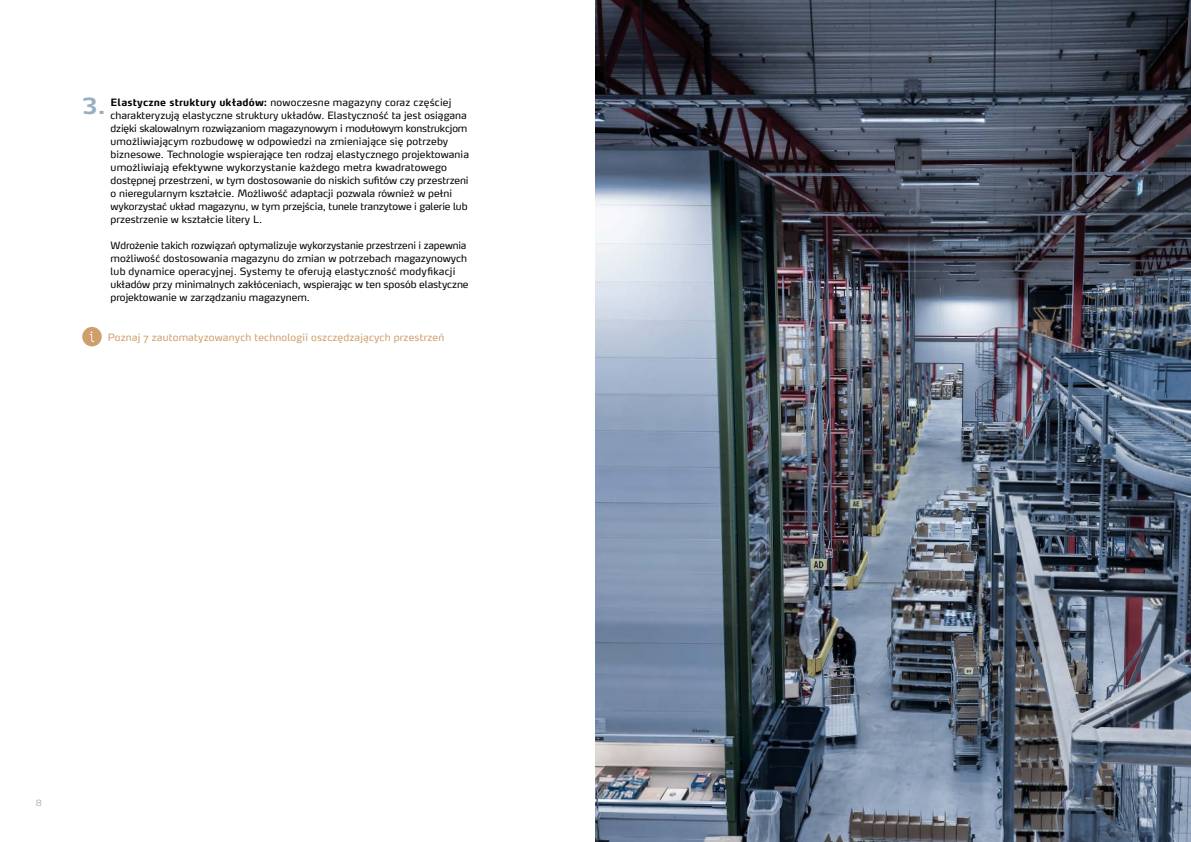
<style>
.page{position:relative;width:1191px;height:842px;background:#fff}
.page>*{position:absolute;margin:0;border:0;box-sizing:border-box;transform-origin:0 0}
.t1{font:10px/13px "Max Pro";color:#000}
.t2{font:10px "Max Pro";letter-spacing:.015em;color:#ce9f6b}
.t3{font:300 8.5px "Max Pro";color:#a8aca9}
.s1{font-weight:700;font-size:22px;color:#96aec2}
.s2{font-weight:700}
</style>
<div class="page">
<div style="left:82px;top:327px;width:20px;height:19px;background:#ce9f6b;border-radius:50%"></div>
<svg style="left:90px;top:331px;width:4px;height:11px"></svg>
<img style="left:596px;top:0;width:595px;height:842px">
<p class="t1" style="left:111px;top:95px;width:360px;text-indent:-28px"><span class="s1">3.</span> <span class="s2">Elastyczne struktury układów:</span> nowoczesne magazyny coraz częściej charakteryzują elastyczne struktury układów. Elastyczność ta jest osiągana dzięki skalowalnym rozwiązaniom magazynowym i modułowym konstrukcjom umożliwiającym rozbudowę w odpowiedzi na zmieniające się potrzeby biznesowe. Technologie wspierające ten rodzaj elastycznego projektowania umożliwiają efektywne wykorzystanie każdego metra kwadratowego dostępnej przestrzeni, w tym dostosowanie do niskich sufitów czy przestrzeni o nieregularnym kształcie. Możliwość adaptacji pozwala również w pełni wykorzystać układ magazynu, w tym przejścia, tunele tranzytowe i galerie lub przestrzenie w kształcie litery L.</p>
<p class="t1" style="left:111px;top:238px;width:359px">Wdrożenie takich rozwiązań optymalizuje wykorzystanie przestrzeni i zapewnia możliwość dostosowania magazynu do zmian w potrzebach magazynowych lub dynamice operacyjnej. Systemy te oferują elastyczność modyfikacji układów przy minimalnych zakłóceniach, wspierając w ten sposób elastyczne projektowanie w zarządzaniu magazynem.</p>
<p class="t2" style="left:108px;top:328px;width:338px">Poznaj 7 zautomatyzowanych technologii oszczędzających przestrzeń</p>
<p class="t3" style="left:36px;top:796px;width:7px">8</p>
<p class="t3" style="left:1149px;top:796px;width:7px">9</p>
</div>
